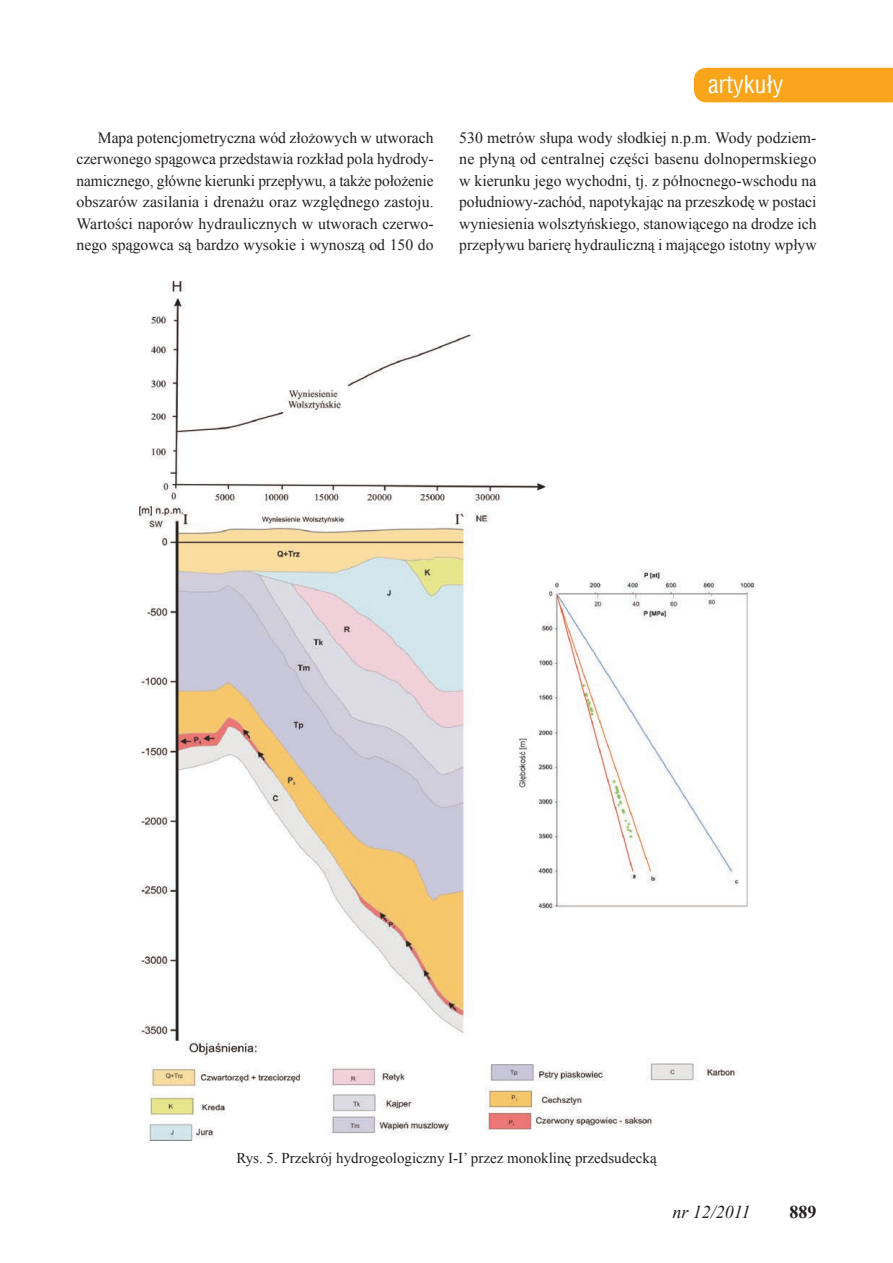
<style>
.page{position:relative;width:893px;height:1263px;background:#fff}
.page>*{position:absolute;margin:0;border:0;box-sizing:border-box;transform-origin:0 0}
.t1{font:24px "Switzerland Condensed";color:#fff}
.t2{font:italic 18px "Times New Roman";color:#231f20}
.t3{font:700 18px "Times New Roman";color:#231f20}
.t4{font:15.75px/21.5px "Times New Roman";color:#231f20;text-align:justify}
.t5{font:15px "Times New Roman";color:#231f20}
</style>
<div class="page">
<div style="left:694px;top:68px;width:199px;height:34px;background:#f9a51b"></div>
<img style="left:140px;top:281px;width:613px;height:859px">
<h1 class="t1" style="left:708px;top:70px;width:77px">artykuły</h1>
<p class="t4" style="left:77px;top:126px;width:359px;text-indent:21px">Mapa potencjometryczna wód złożowych w utworach czerwonego spągowca przedstawia rozkład pola hydrody&shy;namicznego, główne kierunki przepływu, a także położenie obszarów zasilania i drenażu oraz względnego zastoju.<br>Wartości naporów hydraulicznych w utworach czerwo&shy;nego spągowca są bardzo wysokie i wynoszą od 150 do</p>
<p class="t4" style="left:459px;top:126px;width:359px">530 metrów słupa wody słodkiej n.p.m. Wody podziem&shy;ne płyną od centralnej części basenu dolnopermskiego w kierunku jego wychodni, tj. z północnego-wschodu na południowy-zachód, napotykając na przeszkodę w postaci wyniesienia wolsztyńskiego, stanowiącego na drodze ich przepływu barierę hydrauliczną i mającego istotny wpływ</p>
<p class="t5" style="left:236px;top:1148px;width:422px">Rys. 5. Przekrój hydrogeologiczny I-I’ przez monoklinę przedsudecką</p>
<p class="t2" style="left:672px;top:1200px;width:80px">nr 12/2011</p>
<p class="t3" style="left:789px;top:1199px;width:28px">889</p>
</div>
